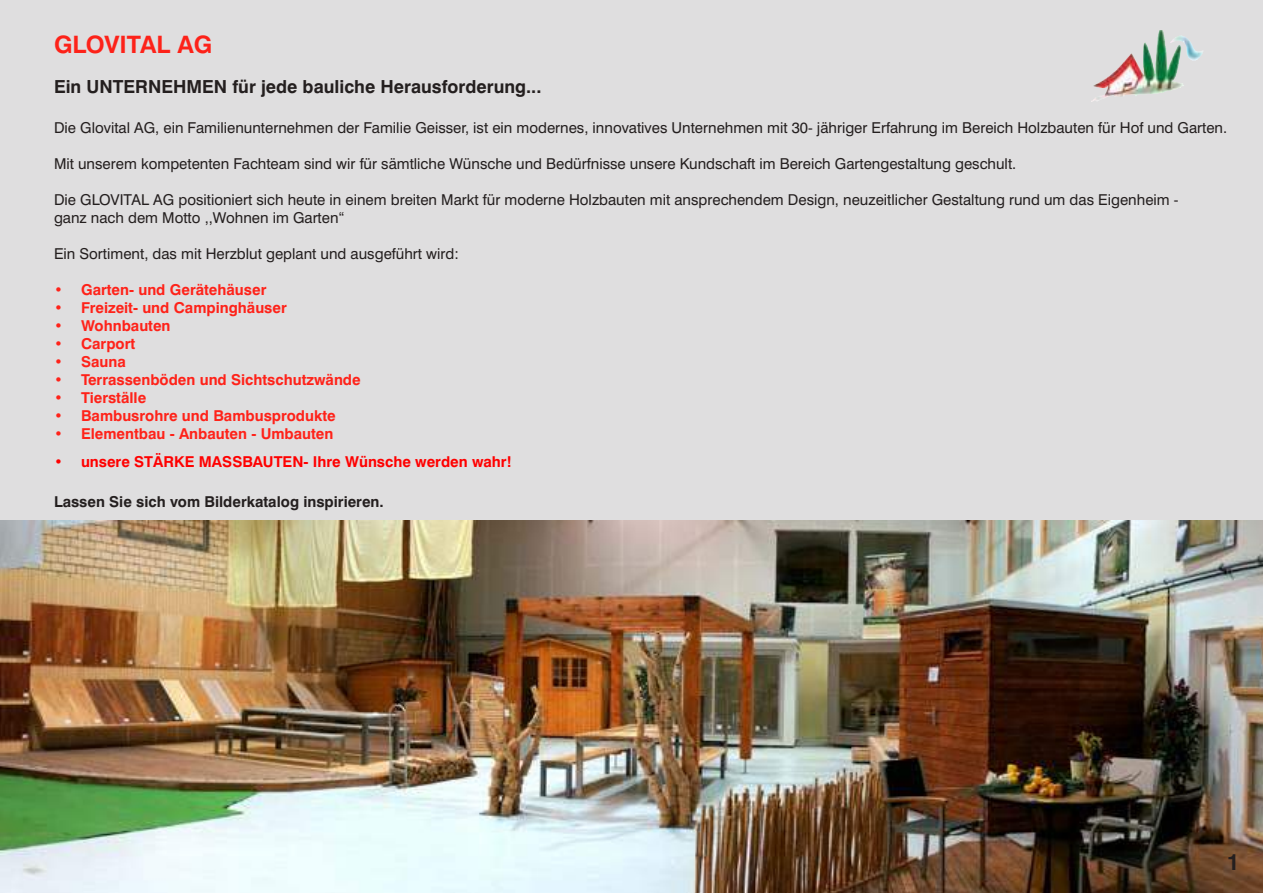
<style>
.page{position:relative;width:1263px;height:893px;background:#dfdedf}
.page>*{position:absolute;margin:0;border:0;box-sizing:border-box;transform-origin:0 0}
.t1{font:700 24px "Swiss 721 BT";color:#fd2219}
.t2{font:700 22.5px "Swiss 721 BT";color:#241f1f}
.t3{font:700 18px "Swiss 721 BT";color:#241f1f}
.t4{font:15px/18px "Swiss 721 BT";color:#241f1f}
.t5{font:700 15px "Swiss 721 BT";color:#ff2219}
.t6{font:700 15px "Swiss 721 BT";color:#f00}
.t7{font:700 15px "Swiss 721 BT";color:#241f1f}
</style>
<div class="page">
<img style="left:1091px;top:30px;width:87px;height:72px">
<img style="left:0;top:520px;width:1263px;height:373px">
<h1 class="t1" style="left:54px;top:30px;width:160px">GLOVITAL AG</h1>
<p class="t3" style="left:54px;top:76px;width:489px">Ein UNTERNEHMEN für jede bauliche Herausforderung...</p>
<p class="t4" style="left:54px;top:118px;width:1175px">Die Glovital AG, ein Familienunternehmen der Familie Geisser, ist ein modernes, innovatives Unternehmen mit 30- jähriger Erfahrung im Bereich Holzbauten für Hof und Garten.</p>
<p class="t4" style="left:54px;top:154px;width:964px">Mit unserem kompetenten Fachteam sind wir für sämtliche Wünsche und Bedürfnisse unsere Kundschaft im Bereich Gartengestaltung geschult.</p>
<p class="t4" style="left:54px;top:190px;width:1126px">Die GLOVITAL AG positioniert sich heute in einem breiten Markt für moderne Holzbauten mit ansprechendem Design, neuzeitlicher Gestaltung rund um das Eigenheim - ganz nach dem Motto ,,Wohnen im Garten“</p>
<p class="t4" style="left:54px;top:244px;width:406px">Ein Sortiment, das mit Herzblut geplant und ausgeführt wird:</p>
<p class="t5" style="left:54px;top:280px;width:214px">• Garten- und Gerätehäuser</p>
<p class="t5" style="left:54px;top:298px;width:234px">• Freizeit- und Campinghäuser</p>
<p class="t5" style="left:54px;top:316px;width:118px">• Wohnbauten</p>
<p class="t5" style="left:54px;top:334px;width:83px">• Carport</p>
<p class="t5" style="left:54px;top:352px;width:73px">• Sauna</p>
<p class="t5" style="left:54px;top:370px;width:308px">• Terrassenböden und Sichtschutzwände</p>
<p class="t5" style="left:54px;top:388px;width:94px">• Tierställe</p>
<p class="t5" style="left:54px;top:406px;width:283px">• Bambusrohre und Bambusprodukte</p>
<p class="t5" style="left:54px;top:424px;width:281px">• Elementbau - Anbauten - Umbauten</p>
<p class="t6" style="left:54px;top:453px;width:459px">• unsere STÄRKE MASSBAUTEN- Ihre Wünsche werden wahr!</p>
<p class="t7" style="left:54px;top:492px;width:331px">Lassen Sie sich vom Bilderkatalog inspirieren.</p>
<h2 class="t2" style="left:1227px;top:848px;width:14px">1</h2>
</div>
